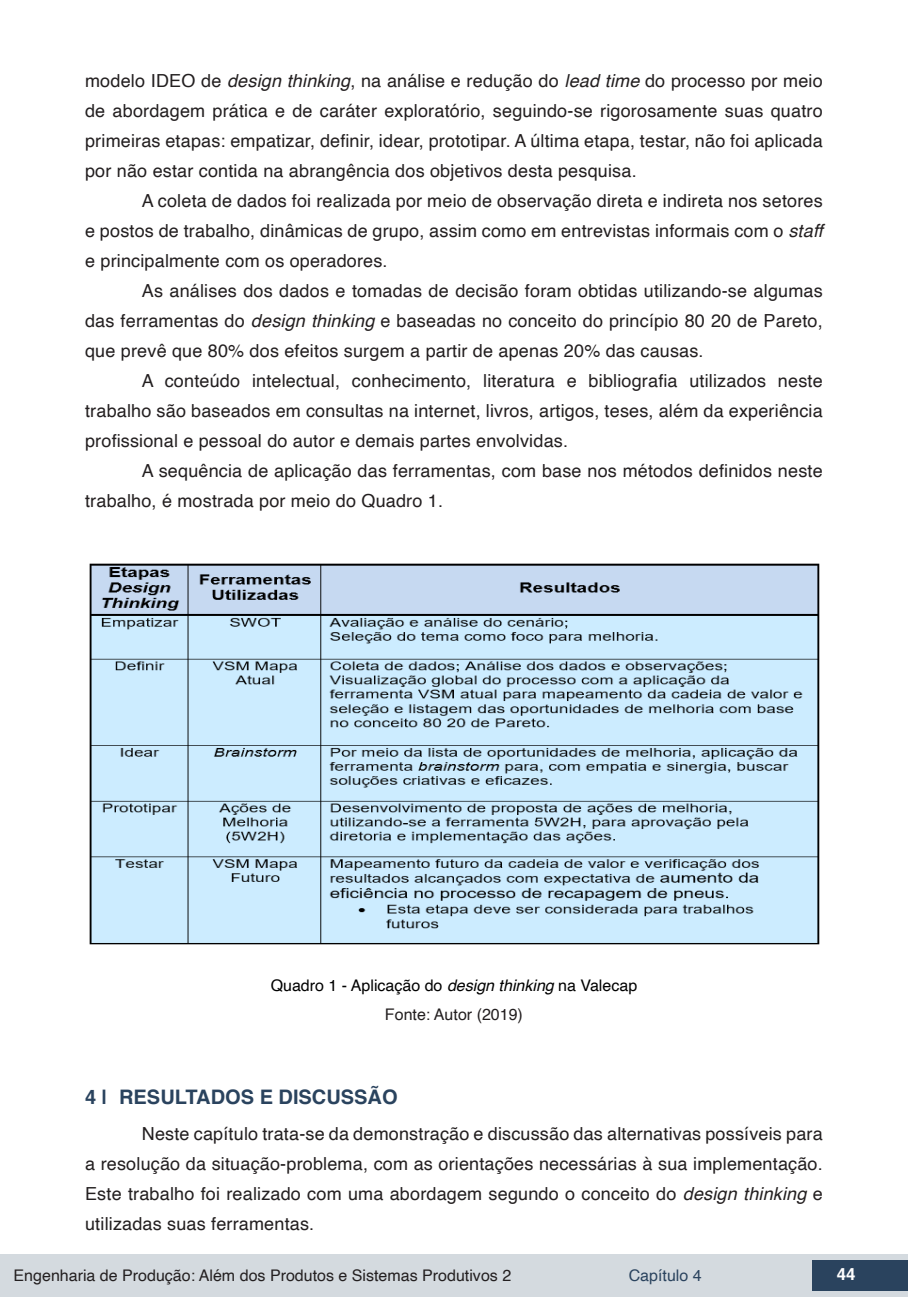
<style>
.page{position:relative;width:908px;height:1304px;background:#fff}
.page>*{position:absolute;margin:0;border:0;box-sizing:border-box;transform-origin:0 0}
.t1{font:700 20px "Helvetica";color:#2a435e}
.txt{font:18px/30px "Helvetica";letter-spacing:.01em;color:#231f20;text-align:justify}
.t2{font:700 16.8px "Helvetica";color:#fff}
.fonte_tab_gra_imag{font:16px "Helvetica";color:#231f20}
.info_tab_graf_imag{font:16px "Helvetica";color:#000}
.t3{font:16px "Helvetica";color:#2a435e}
.s1{font-style:italic}
</style>
<div class="page">
<div style="left:0;top:1254px;width:906px;height:43px;background:#d4dadf"></div>
<div style="left:812px;top:1261px;width:95px;height:30px;background:#2a435e"></div>
<img style="left:89px;top:564px;width:731px;height:381px">
<p class="txt" style="left:85px;top:66px;width:738px">modelo IDEO de <span class="s1">design thinking</span>, na análise e redução do <span class="s1">lead time</span> do processo por meio de abordagem prática e de caráter exploratório, seguindo-se rigorosamente suas quatro primeiras etapas: empatizar, definir, idear, prototipar. A última etapa, testar, não foi aplicada por não estar contida na abrangência dos objetivos desta pesquisa.</p>
<p class="txt" style="left:85px;top:186px;width:739px;text-indent:57px">A coleta de dados foi realizada por meio de observação direta e indireta nos setores e postos de trabalho, dinâmicas de grupo, assim como em entrevistas informais com o <span class="s1">staff </span>e principalmente com os operadores.</p>
<p class="txt" style="left:85px;top:276px;width:738px;text-indent:57px">As análises dos dados e tomadas de decisão foram obtidas utilizando-se algumas das ferramentas do <span class="s1">design thinking</span> e baseadas no conceito do princípio 80 20 de Pareto, que prevê que 80% dos efeitos surgem a partir de apenas 20% das causas.</p>
<p class="txt" style="left:85px;top:366px;width:738px;text-indent:57px">A conteúdo intelectual, conhecimento, literatura e bibliografia utilizados neste trabalho são baseados em consultas na internet, livros, artigos, teses, além da experiência profissional e pessoal do autor e demais partes envolvidas.</p>
<p class="txt" style="left:85px;top:456px;width:738px;text-indent:57px">A sequência de aplicação das ferramentas, com base nos métodos definidos neste trabalho, é mostrada por meio do Quadro 1.</p>
<p class="info_tab_graf_imag" style="left:270px;top:973px;width:368px">Quadro 1 - Aplicação do <span class="s1">design thinking</span> na Valecap</p>
<p class="fonte_tab_gra_imag" style="left:385px;top:1002px;width:139px">Fonte: Autor (2019)</p>
<p class="t1" style="left:85px;top:1081px;width:314px">4 | RESULTADOS E DISCUSSÃO</p>
<p class="txt" style="left:85px;top:1119px;width:739px;text-indent:57px">Neste capítulo trata-se da demonstração e discussão das alternativas possíveis para a resolução da situação-problema, com as orientações necessárias à sua implementação.<br>Este trabalho foi realizado com uma abordagem segundo o conceito do <span class="s1">design thinking</span> e utilizadas suas ferramentas.</p>
<p class="fonte_tab_gra_imag" style="left:14px;top:1263px;width:499px">Engenharia de Produção: Além dos Produtos e Sistemas Produtivos 2</p>
<p class="t3" style="left:628px;top:1263px;width:74px">Capítulo 4</p>
<p class="t2" style="left:836px;top:1261px;width:20px">44</p>
</div>
